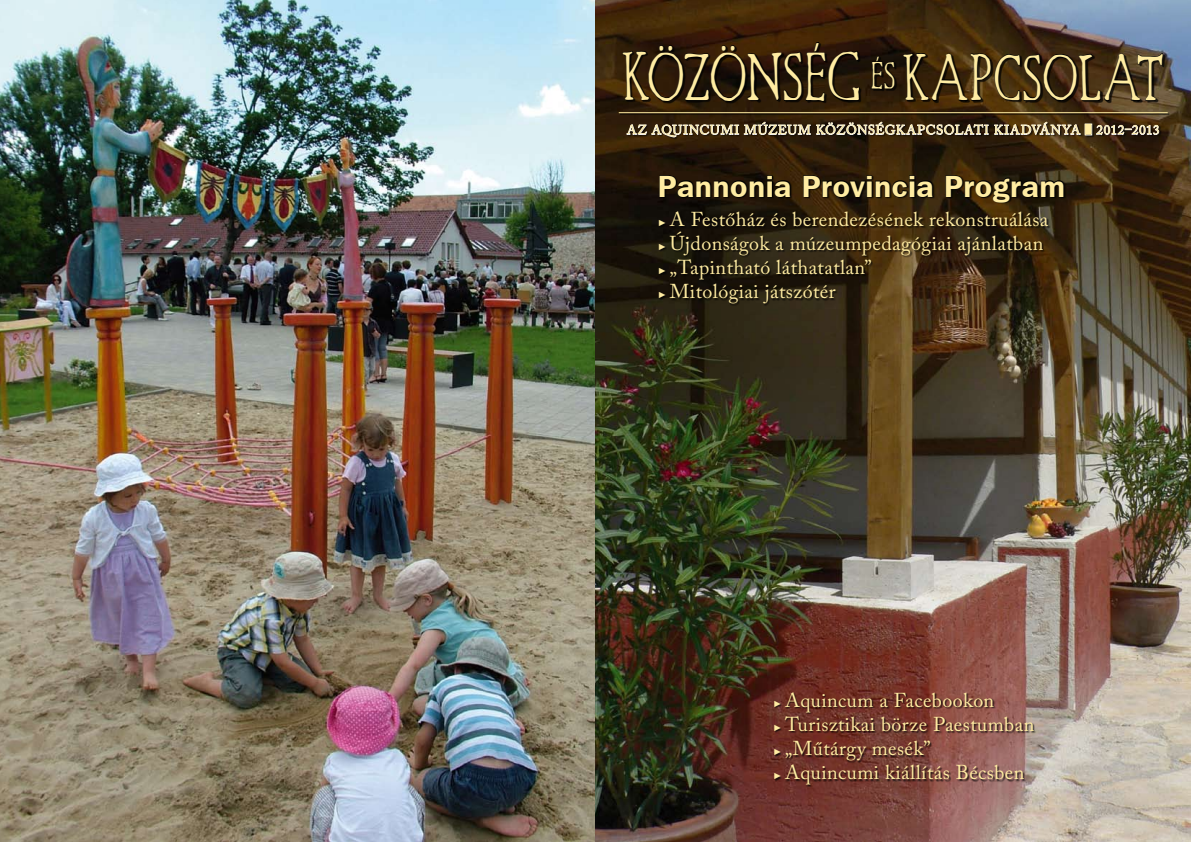
<style>
.page{position:relative;width:1191px;height:842px;background:#fff}
.page>*{position:absolute;margin:0;border:0;box-sizing:border-box;transform-origin:0 0}
.t1{font:59.1px "Aquincum Plain";letter-spacing:.035em;color:#ffeca2;scale:.74 1}
.t2{font:700 30px "Franklin Gothic PFL";letter-spacing:.02em;color:#ffeca2}
.t3{font:20px "Adobe Caslon Pro";letter-spacing:.02em;color:#ffeca2}
.t4{font:13px "Adobe Caslon Pro";letter-spacing:.045em;color:#ffeca2}
.t5{font:9px "Times New Roman";color:#ffeca2}
.s1{font-size:61.9px}
</style>
<div class="page">
<img style="left:0;top:0;width:1191px;height:842px">
<div style="left:659px;top:176px;width:455px;height:157px;background:#010101;opacity:.75"></div>
<div style="left:774px;top:692px;width:366px;height:126px;background:#010101;opacity:.75"></div>
<div style="left:623px;top:43px;width:568px;height:83px;background:#010101;opacity:.75"></div>
<div style="left:620px;top:113px;width:553px;height:6px;background:#010101;opacity:.75"></div>
<hr style="left:619px;top:112px;width:548px;height:1px;background:#ffeca2">
<div style="left:627px;top:122px;width:564px;height:32px;background:#010101;opacity:.75"></div>
<svg style="left:622px;top:15px;width:541px;height:188px;background:#372715"></svg>
<h1 class="t1" style="left:623px;top:42px;width:732px"><span class="s1">KÖZÖNSÉG</span> <sup>ÉS</sup> KAPCSOLAT</h1>
<p class="t4" style="left:627px;top:122px;width:280px">Az Aquincumi Múzeum Közönségkap</p>
<p class="t4" style="left:925px;top:122px;width:235px">csolati kiadványa <sup>█</sup> 2012–2013</p>
<h2 class="t2" style="left:658px;top:167px;width:409px">Pannonia Provincia Program</h2>
<p class="t5" style="left:658px;top:217px;width:10px">►</p>
<p class="t3" style="left:670px;top:208px;width:380px">A Festőház és berendezésének rekonstruálása</p>
<p class="t5" style="left:658px;top:241px;width:10px">►</p>
<p class="t3" style="left:670px;top:232px;width:375px">Újdonságok a múzeumpedagógiai ajánlatban</p>
<p class="t5" style="left:658px;top:265px;width:10px">►</p>
<p class="t3" style="left:670px;top:256px;width:203px">„Tapintható láthatatlan”</p>
<p class="t5" style="left:658px;top:289px;width:10px">►</p>
<p class="t3" style="left:670px;top:280px;width:167px">Mitológiai játszótér</p>
<p class="t5" style="left:773px;top:698px;width:10px">►</p>
<p class="t3" style="left:785px;top:688px;width:210px">Aquincum a Facebookon</p>
<p class="t5" style="left:773px;top:722px;width:10px">►</p>
<p class="t3" style="left:785px;top:712px;width:250px">Turisztikai börze Paestumban</p>
<p class="t5" style="left:773px;top:746px;width:10px">►</p>
<p class="t3" style="left:785px;top:736px;width:147px">„Műtárgy mesék”</p>
<p class="t5" style="left:773px;top:770px;width:10px">►</p>
<p class="t3" style="left:785px;top:760px;width:241px">Aquincumi kiállítás Bécsben</p>
</div>
